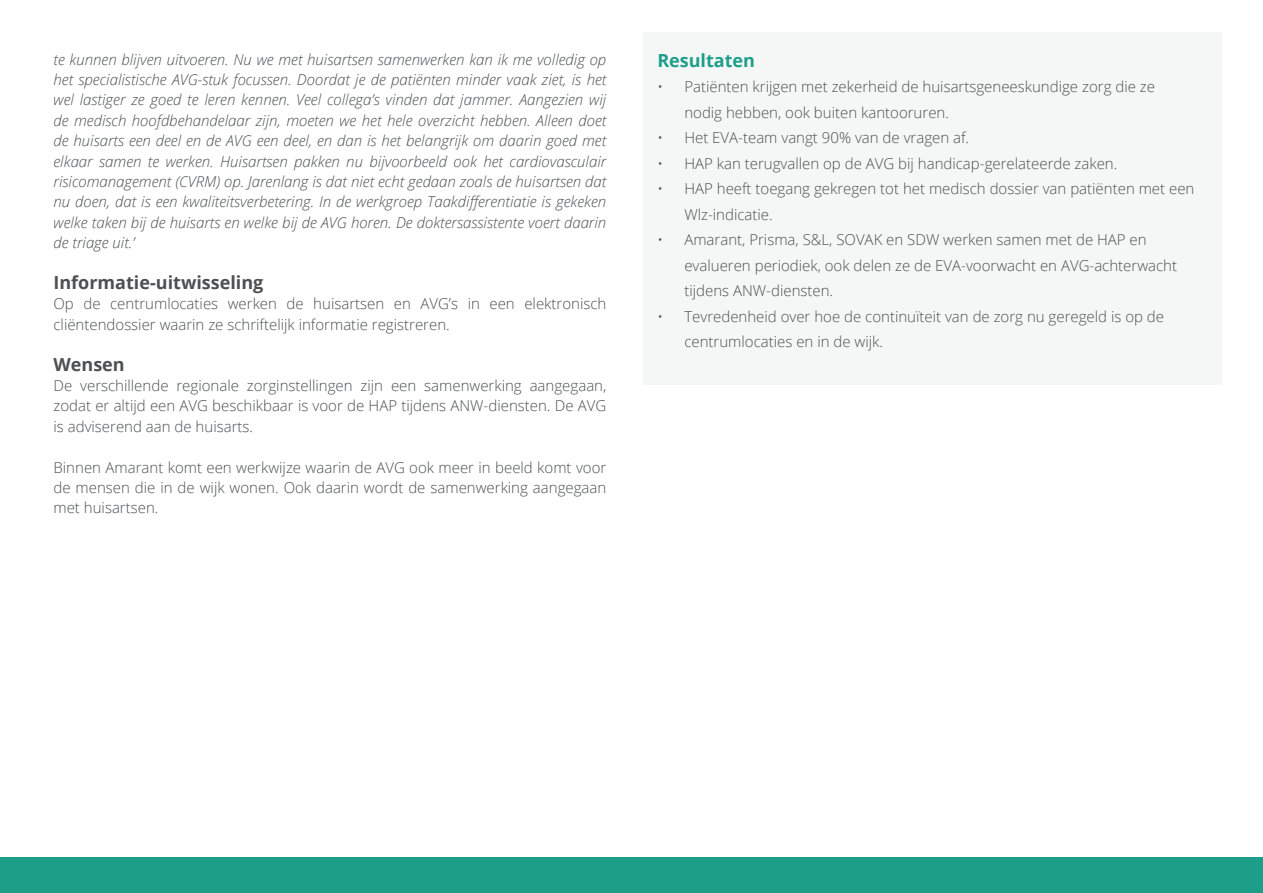
<style>
.page{position:relative;width:1263px;height:893px;background:#fff}
.page>*{position:absolute;margin:0;border:0;box-sizing:border-box;transform-origin:0 0}
.t1{font:700 18px "Open Sans";color:#4d4f51}
.t2{font:700 18px "Open Sans";color:#1c9e88}
.t3{font:300 15px/20.4px "Open Sans";color:#4d4f51}
.t4{font:italic 300 15px/20.4px "Open Sans";color:#4d4f51;text-align:justify}
</style>
<div class="page">
<div style="left:0;top:857px;width:1263px;height:36px;background:#1c9e88"></div>
<div style="left:643px;top:32px;width:578px;height:353px;background:#f5f7f6"></div>
<p class="t4" style="left:54px;top:48px;width:554px">te kunnen blijven uitvoeren. Nu we met huisartsen samenwerken kan ik me volledig op het specialistische AVG-stuk focussen. Doordat je de patiënten minder vaak ziet, is het wel lastiger ze goed te leren kennen. Veel collega’s vinden dat jammer. Aangezien wij de medisch hoofdbehandelaar zijn, moeten we het hele overzicht hebben. Alleen doet de huisarts een deel en de AVG een deel, en dan is het belangrijk om daarin goed met elkaar samen te werken. Huisartsen pakken nu bijvoorbeeld ook het cardiovasculair risicomanagement (CVRM) op. Jarenlang is dat niet echt gedaan zoals de huisartsen dat nu doen, dat is een kwaliteitsverbetering. In de werkgroep Taakdifferentiatie is gekeken welke taken bij de huisarts en welke bij de AVG horen. De doktersassistente voert daarin de triage uit.’</p>
<p class="t1" style="left:54px;top:270px;width:211px">Informatie-uitwisseling</p>
<p class="t3" style="left:54px;top:293px;width:554px">Op de centrumlocaties werken de huisartsen en AVG’s in een elektronisch cliëntendossier waarin ze schriftelijk informatie registreren.</p>
<p class="t1" style="left:54px;top:351px;width:73px">Wensen</p>
<p class="t3" style="left:54px;top:375px;width:554px;text-align:justify">De verschillende regionale zorginstellingen zijn een samenwerking aangegaan, zodat er altijd een AVG beschikbaar is voor de HAP tijdens ANW-diensten. De AVG is adviserend aan de huisarts.</p>
<p class="t3" style="left:54px;top:457px;width:554px;text-align:justify">Binnen Amarant komt een werkwijze waarin de AVG ook meer in beeld komt voor de mensen die in de wijk wonen. Ook daarin wordt de samenwerking aangegaan met huisartsen.</p>
<p class="t2" style="left:657px;top:48px;width:99px">Resultaten</p>
<p class="t3" style="left:684px;top:74px;width:472px;line-height:25.5px;text-indent:-27px">• Patiënten krijgen met zekerheid de huisartsgeneeskundige zorg die ze nodig hebben, ook buiten kantooruren.</p>
<p class="t3" style="left:657px;top:127px;width:313px">• Het EVA-team vangt 90% van de vragen af.</p>
<p class="t3" style="left:657px;top:153px;width:461px">• HAP kan terugvallen op de AVG bij handicap-gerelateerde zaken.</p>
<p class="t3" style="left:684px;top:176px;width:512px;line-height:25.5px;text-indent:-27px">• HAP heeft toegang gekregen tot het medisch dossier van patiënten met een<br>Wlz-indicatie.</p>
<p class="t3" style="left:684px;top:227px;width:494px;line-height:25.5px;text-indent:-27px">• Amarant, Prisma, S&amp;L, SOVAK en SDW werken samen met de HAP en evalueren periodiek, ook delen ze de EVA-voorwacht en AVG-achterwacht tijdens ANW-diensten.</p>
<p class="t3" style="left:684px;top:303px;width:481px;line-height:25.5px;text-indent:-27px">• Tevredenheid over hoe de continuïteit van de zorg nu geregeld is op de centrumlocaties en in de wijk.</p>
</div>
